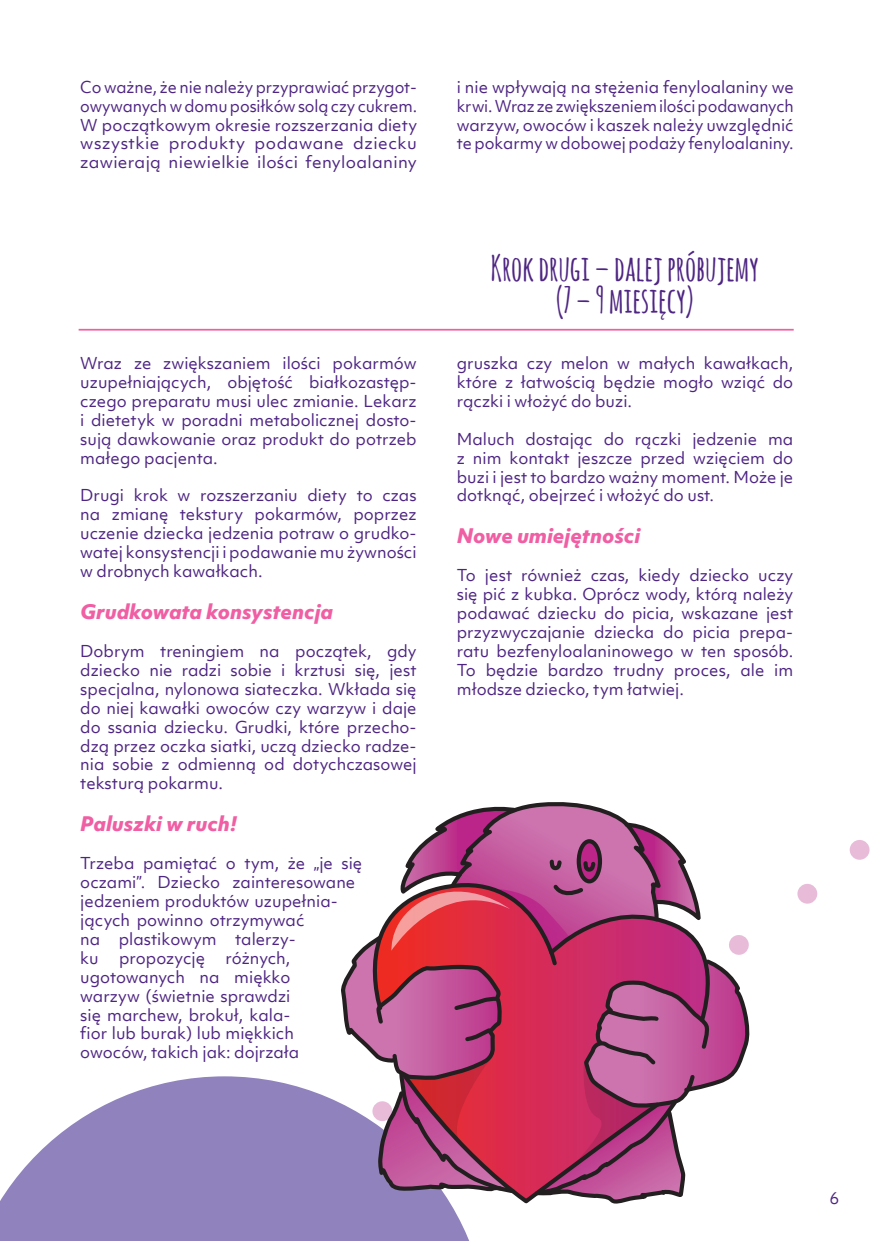
<style>
.page{position:relative;width:874px;height:1241px;background:#fff}
.page>*{position:absolute;margin:0;border:0;box-sizing:border-box;transform-origin:0 0}
.t1{font:700 35px/31.5px "Amatic SC";letter-spacing:-.01em;color:#4e2582;text-align:center}
.t2{font:italic 800 19.25px "Objektiv Mk 1";color:#f05ea3}
.t3{font:15.75px/18.9px "Objektiv Mk 1";color:#4e2582;text-align:justify}
</style>
<div class="page">
<svg style="left:0;top:1076px;width:469px;height:164px;fill:#9082bd"></svg>
<svg style="left:849px;top:839px;width:20px;height:20px"></svg>
<svg style="left:796px;top:883px;width:21px;height:20px"></svg>
<hr style="left:79px;top:329px;width:714px;height:1px;background:#f05ea3">
<svg style="left:341px;top:802px;width:408px;height:401px"></svg>
<p class="t3" style="left:80px;top:77px;width:338px">Co ważne, że nie należy przyprawiać przygot&shy;owywanych w domu posiłków solą czy cukrem.<br>W początkowym okresie rozszerzania diety wszystkie produkty podawane dziecku zawierają niewielkie ilości fenyloalaniny</p>
<p class="t3" style="left:456px;top:77px;width:338px">i nie wpływają na stężenia fenyloalaniny we krwi. Wraz ze zwiększeniem ilości podawanych warzyw, owoców i kaszek należy uwzględnić te pokarmy w dobowej podaży fenyloalaniny.</p>
<p class="t3" style="left:80px;top:353px;width:338px">Wraz ze zwiększaniem ilości pokarmów uzupełniających, objętość białkozastęp&shy;czego preparatu musi ulec zmianie. Lekarz i dietetyk w poradni metabolicznej dosto&shy;sują dawkowanie oraz produkt do potrzeb małego pacjenta.</p>
<p class="t3" style="left:80px;top:486px;width:338px">Drugi krok w rozszerzaniu diety to czas na zmianę tekstury pokarmów, poprzez uczenie dziecka jedzenia potraw o grudko&shy;watej konsystencji i podawanie mu żywności w drobnych kawałkach.</p>
<p class="t2" style="left:80px;top:598px;width:254px">Grudkowata konsystencja</p>
<p class="t3" style="left:80px;top:641px;width:338px">Dobrym treningiem na początek, gdy dziecko nie radzi sobie i krztusi się, jest specjalna, nylonowa siateczka. Wkłada się do niej kawałki owoców czy warzyw i daje do ssania dziecku. Grudki, które przecho&shy;dzą przez oczka siatki, uczą dziecko radze&shy;nia sobie z odmienną od dotychczasowej teksturą pokarmu.</p>
<p class="t2" style="left:80px;top:810px;width:158px">Paluszki w ruch!</p>
<p class="t3" style="left:80px;top:853px;width:283px;text-align:left">Trzeba pamiętać o tym, że „je się oczami”. Dziecko zainteresowane jedzeniem produktów uzupełnia&shy;jących powinno otrzymywać<br>na plastikowym talerzy-<br>ku</p>
<p class="t3" style="left:80px;top:948px;width:220px;text-align:left;text-indent:145px">różnych, ugotowanych na miękko warzyw (świetnie sprawdzi się marchew, brokuł, kala&shy;fior lub burak) lub miękkich owoców, takich jak: dojrzała</p>
<p class="t3" style="left:119px;top:948px;width:87px">propozycję</p>
<h1 class="t1" style="left:490px;top:251px;width:270px">Krok drugi – dalej próbujemy (7 – 9 miesięcy)</h1>
<p class="t3" style="left:456px;top:353px;width:338px">gruszka czy melon w małych kawałkach, które z łatwością będzie mogło wziąć do rączki i włożyć do buzi.</p>
<p class="t3" style="left:456px;top:429px;width:338px">Maluch dostając do rączki jedzenie ma z nim kontakt jeszcze przed wzięciem do buzi i jest to bardzo ważny moment. Może je dotknąć, obejrzeć i włożyć do ust.</p>
<p class="t2" style="left:456px;top:522px;width:185px">Nowe umiejętności</p>
<p class="t3" style="left:456px;top:565px;width:338px">To jest również czas, kiedy dziecko uczy się pić z kubka. Oprócz wody, którą należy podawać dziecku do picia, wskazane jest przyzwyczajanie dziecka do picia prepa&shy;ratu bezfenyloalaninowego w ten sposób.<br>To będzie bardzo trudny proces, ale im młodsze dziecko, tym łatwiej.</p>
<p class="t3" style="left:829px;top:1188px;width:11px">6</p>
</div>
